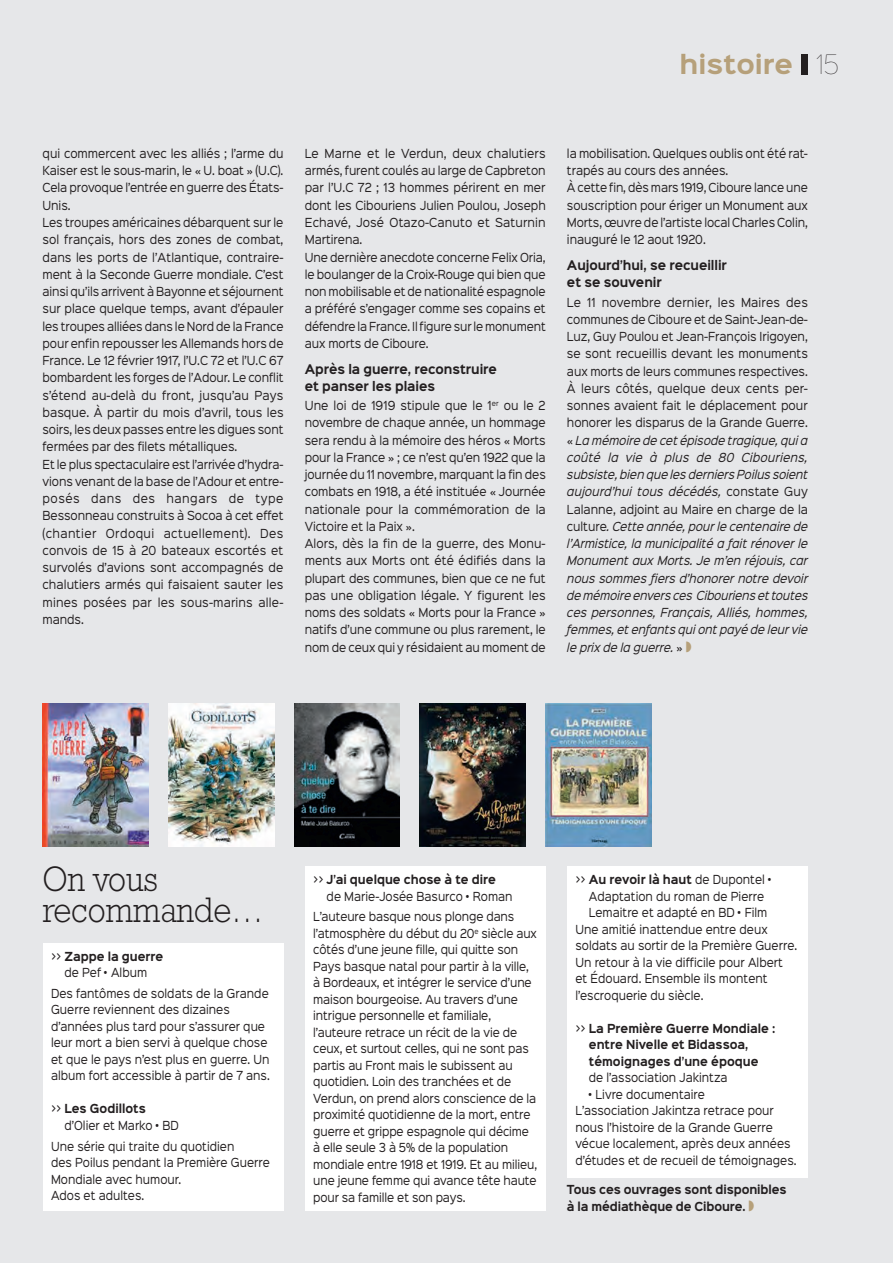
<style>
.page{position:relative;width:893px;height:1263px;background:#e6e7e9}
.page>*{position:absolute;margin:0;border:0;box-sizing:border-box;transform-origin:0 0}
.t1{font:300 36px/31.5px "Rockwell Std";color:#231f20;scale:.9 1}
.t2{font:700 24px "Sinkin Sans 700";color:#b6a07a}
.t3{font:700 12px/17.2px "Sinkin Sans 700";letter-spacing:-.005em;color:#231f20;scale:.91 1}
.t4{font:11.25px/17.2px "Sinkin Sans 400";letter-spacing:-.005em;color:#231f20;scale:.92 1}
.t5{font:11.25px/16.5px "Sinkin Sans 400";letter-spacing:-.005em;color:#231f20;scale:.9 1}
.t6{font:italic 11.25px/17.2px "Sinkin Sans 400";letter-spacing:-.005em;color:#231f20;text-align:justify;scale:.91 1}
.t7{font:700 11.25px/16.5px "Sinkin Sans 700";color:#231f20;scale:.9 1}
.t8{font:11.25px/17.2px "Sinkin Sans 400";letter-spacing:-.005em;color:#231f20;scale:.91 1}
.s1{font-family:"Sinkin Sans 100";font-weight:100;color:#231f20}
.s2{font-style:normal}
.s3{font-family:"Sinkin Sans 400";font-weight:400}
</style>
<div class="page">
<div style="left:305px;top:866px;width:241px;height:345px;background:#fff"></div>
<div style="left:43px;top:943px;width:240px;height:268px;background:#fff"></div>
<div style="left:567px;top:866px;width:241px;height:312px;background:#fff"></div>
<img style="left:294px;top:704px;width:106px;height:142px">
<img style="left:43px;top:704px;width:105px;height:142px">
<img style="left:168px;top:704px;width:106px;height:142px">
<img style="left:420px;top:704px;width:106px;height:142px">
<img style="left:546px;top:704px;width:105px;height:142px">
<div style="left:801px;top:54px;width:7px;height:20px;background:#231f20"></div>
<h2 class="t2" style="left:680px;top:52px;width:161px">histoire <span class="s1">15</span></h2>
<p class="t4" style="left:43px;top:144px;width:264px">qui commercent avec les alliés ; l’arme du Kaiser est le sous-marin, le « U. boat » (U.C).<br>Cela provoque l’entrée en guerre des États-Unis.<br>Les troupes américaines débarquent sur le sol français, hors des zones de combat, dans les ports de l’Atlantique, contraire&shy;ment à la Seconde Guerre mondiale. C’est ainsi qu’ils arrivent à Bayonne et séjournent sur place quelque temps, avant d’épauler les troupes alliées dans le Nord de la France pour enfin repousser les Allemands hors de France. Le 12 février 1917, l’U.C 72 et l’U.C 67 bombardent les forges de l’Adour. Le conflit s’étend au-delà du front, jusqu’au Pays basque. À partir du mois d’avril, tous les soirs, les deux passes entre les digues sont fermées par des filets métalliques.<br>Et le plus spectaculaire est l’arrivée d’hydra&shy;vions venant de la base de l’Adour et entre&shy;posés dans des hangars de type Bessonneau construits à Socoa à cet effet (chantier Ordoqui actuellement). Des convois de 15 à 20 bateaux escortés et survolés d’avions sont accompagnés de chalutiers armés qui faisaient sauter les mines posées par les sous-marins alle&shy;mands.</p>
<p class="t4" style="left:305px;top:144px;width:264px">Le Marne et le Verdun, deux chalutiers armés, furent coulés au large de Capbreton par l’U.C 72 ; 13 hommes périrent en mer dont les Cibouriens Julien Poulou, Joseph Echavé, José Otazo-Canuto et Saturnin Martirena.<br>Une dernière anecdote concerne Felix Oria, le boulanger de la Croix-Rouge qui bien que non mobilisable et de nationalité espagnole a préféré s’engager comme ses copains et défendre la France. Il figure sur le monument aux morts de Ciboure.</p>
<p class="t3" style="left:305px;top:361px;width:213px">Après la guerre, reconstruire et panser les plaies</p>
<p class="t4" style="left:305px;top:396px;width:264px">Une loi de 1919 stipule que le 1<sup>er</sup> ou le 2 novembre de chaque année, un hommage sera rendu à la mémoire des héros « Morts pour la France » ; ce n’est qu’en 1922 que la journée du 11 novembre, marquant la fin des combats en 1918, a été instituée « Journée nationale pour la commémoration de la Victoire et la Paix ».<br>Alors, dès la fin de la guerre, des Monu&shy;ments aux Morts ont été édifiés dans la plupart des communes, bien que ce ne fut pas une obligation légale. Y figurent les noms des soldats « Morts pour la France » natifs d’une commune ou plus rarement, le nom de ceux qui y résidaient au moment de</p>
<p class="t8" style="left:567px;top:144px;width:266px">la mobilisation. Quelques oublis ont été rat&shy;trapés au cours des années.<br>À cette fin, dès mars 1919, Ciboure lance une souscription pour ériger un Monument aux Morts, œuvre de l’artiste local Charles Colin, inauguré le 12 aout 1920.</p>
<p class="t3" style="left:567px;top:257px;width:177px">Aujourd’hui, se recueillir et se souvenir</p>
<p class="t6" style="left:567px;top:292px;width:266px"><span class="s2">Le 11 novembre dernier, les Maires des communes de Ciboure et de Saint-Jean-de-Luz, Guy Poulou et Jean-François Irigoyen, se sont recueillis devant les monuments aux morts de leurs communes respectives.<br>À leurs côtés, quelque deux cents per&shy;sonnes avaient fait le déplacement pour honorer les disparus de la Grande Guerre. «</span> La mémoire de cet épisode tragique, qui a coûté la vie à plus de 80 Cibouriens, subsiste, bien que les derniers Poilus soient aujourd’hui tous décédés, <span class="s2">constate Guy Lalanne, adjoint au Maire en charge de la culture</span>. Cette année, pour le centenaire de l’Armistice, la municipalité a fait rénover le Monument aux Morts. Je m’en réjouis, car nous sommes fiers d’honorer notre devoir de mémoire envers ces Cibouriens et toutes ces personnes, Français, Alliés, hommes, femmes, et enfants qui ont payé de leur vie le prix de la guerre. <span class="s2">»</span></p>
<h1 class="t1" style="left:43px;top:863px;width:247px">On vous recommande…</h1>
<p class="t7" style="left:51px;top:948px;width:126px"><span class="s3">&gt;&gt;</span> Zappe la guerre</p>
<p class="t5" style="left:51px;top:961px;width:243px;line-height:20.7px;text-indent:13px">de Pef • Album<br>Des fantômes de soldats de la Grande</p>
<p class="t5" style="left:51px;top:1001px;width:245px">Guerre reviennent des dizaines d’années plus tard pour s’assurer que leur mort a bien servi à quelque chose et que le pays n’est plus en guerre. Un album fort accessible à partir de 7 ans.</p>
<p class="t7" style="left:51px;top:1101px;width:107px"><span class="s3">&gt;&gt;</span> Les Godillots</p>
<p class="t5" style="left:51px;top:1114px;width:205px;line-height:20.7px;text-indent:13px">d’Olier et Marko • BD<br>Une série qui traite du quotidien</p>
<p class="t5" style="left:51px;top:1153px;width:245px">des Poilus pendant la Première Guerre<br>Mondiale avec humour.<br>Ados et adultes.</p>
<p class="t7" style="left:313px;top:872px;width:204px"><span class="s3">&gt;&gt;</span> J’ai quelque chose à te dire</p>
<p class="t5" style="left:313px;top:885px;width:225px;line-height:20.7px;text-align:right">de Marie-Josée Basurco • Roman<br>L’auteure basque nous plonge dans</p>
<p class="t5" style="left:313px;top:924px;width:250px">l’atmosphère du début du 20<sup>e</sup> siècle aux côtés d’une jeune fille, qui quitte son Pays basque natal pour partir à la ville, à Bordeaux, et intégrer le service d’une maison bourgeoise. Au travers d’une intrigue personnelle et familiale, l’auteure retrace un récit de la vie de ceux, et surtout celles, qui ne sont pas partis au Front mais le subissent au quotidien. Loin des tranchées et de Verdun, on prend alors conscience de la proximité quotidienne de la mort, entre guerre et grippe espagnole qui décime à elle seule 3 à 5% de la population mondiale entre 1918 et 1919. Et au milieu, une jeune femme qui avance tête haute pour sa famille et son pays.</p>
<p class="t7" style="left:575px;top:872px;width:220px"><span class="s3">&gt;&gt;</span> Au revoir là haut <span class="s3">de Dupontel •</span></p>
<p class="t5" style="left:589px;top:887px;width:196px">Adaptation du roman de Pierre</p>
<p class="t5" style="left:589px;top:903px;width:200px">Lemaitre et adapté en BD • Film</p>
<p class="t5" style="left:575px;top:920px;width:215px">Une amitié inattendue entre deux</p>
<p class="t5" style="left:575px;top:936px;width:248px">soldats au sortir de la Première Guerre.</p>
<p class="t5" style="left:575px;top:953px;width:232px">Un retour à la vie difficile pour Albert</p>
<p class="t5" style="left:575px;top:969px;width:215px">et Édouard. Ensemble ils montent</p>
<p class="t5" style="left:575px;top:986px;width:144px">l’escroquerie du siècle.</p>
<p class="t7" style="left:589px;top:1020px;width:209px;text-indent:-13px"><span class="s3">&gt;&gt;</span> La Première Guerre Mondiale : entre Nivelle et Bidassoa, témoignages d’une époque</p>
<p class="t5" style="left:589px;top:1068px;width:156px">de l’association Jakintza</p>
<p class="t5" style="left:575px;top:1085px;width:247px;text-indent:13px">• Livre documentaire<br>L’association Jakintza retrace pour nous l’histoire de la Grande Guerre vécue localement, après deux années d’études et de recueil de témoignages.</p>
<p class="t7" style="left:567px;top:1181px;width:245px;line-height:17.2px">Tous ces ouvrages sont disponibles à la médiathèque de Ciboure.</p>
</div>
